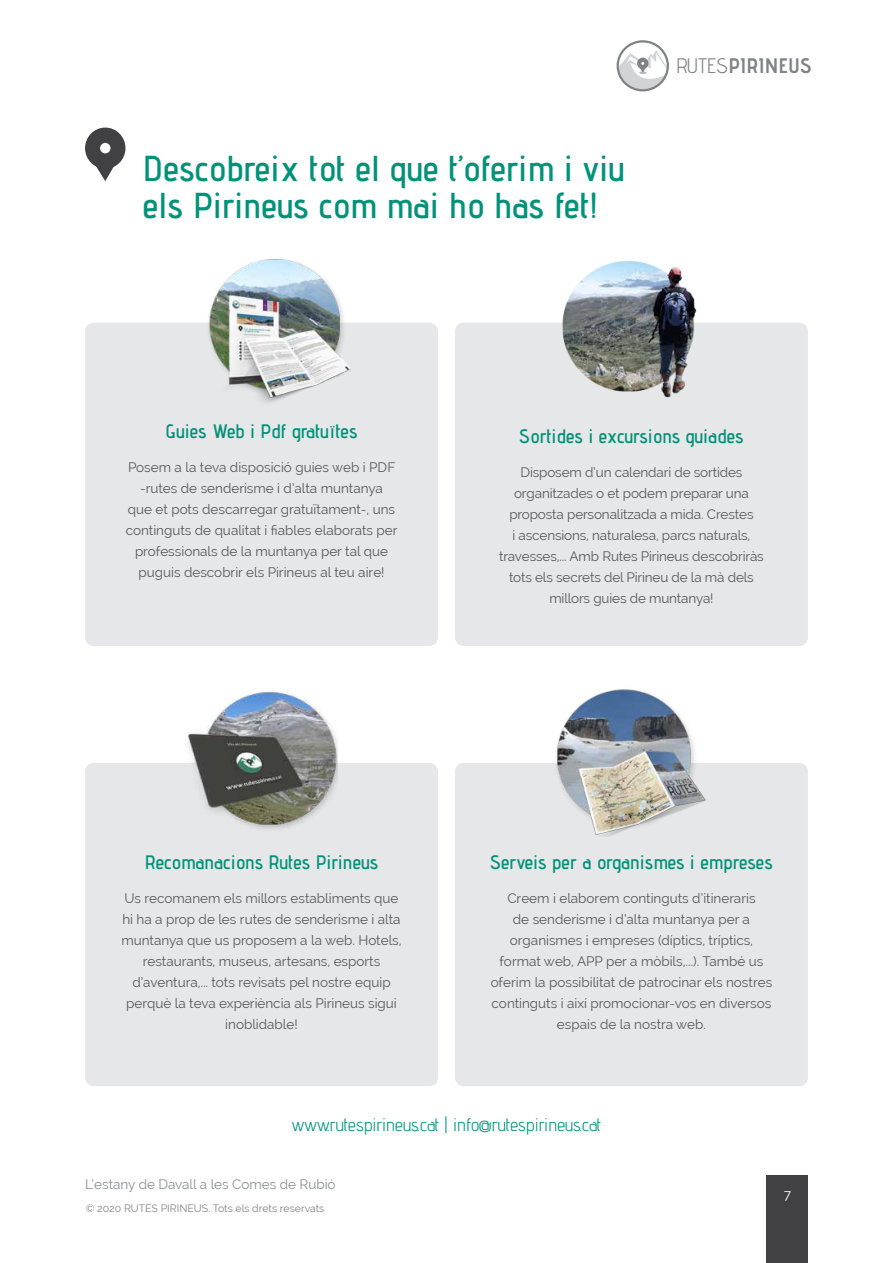
<style>
.page{position:relative;width:893px;height:1263px;background:#fff}
.page>*{position:absolute;margin:0;border:0;box-sizing:border-box;transform-origin:0 0}
.t1{font:600 36px/37.5px "Advent Pro";color:#009279}
.t2{font:700 21px "Advent Pro";color:#808285}
.t3{font:600 19.5px "Advent Pro";color:#009279}
.t4{font:18px "Advent Pro";color:#009279}
.t5{font:13.5px/21px "Raleway";color:#58595b;text-align:center}
.t6{font:13.5px "Raleway";color:#8b8e90}
.t7{font:13.5px "Raleway";color:#fff}
.t8{font:10.5px "Raleway";color:#808285}
.s1{font-weight:400}
</style>
<div class="page">
<svg style="left:85px;top:128px;width:40px;height:53px"></svg>
<div style="left:85px;top:323px;width:353px;height:323px;background:#e6e7e8;border-radius:9px"></div>
<div style="left:455px;top:323px;width:353px;height:323px;background:#e6e7e8;border-radius:9px"></div>
<div style="left:85px;top:763px;width:353px;height:323px;background:#e6e7e8;border-radius:9px"></div>
<img style="left:187px;top:692px;width:150px;height:137px">
<div style="left:455px;top:763px;width:353px;height:323px;background:#e6e7e8;border-radius:9px"></div>
<img style="left:556px;top:689px;width:150px;height:147px">
<img style="left:207px;top:259px;width:144px;height:144px">
<img style="left:562px;top:260px;width:135px;height:138px">
<div style="left:767px;top:1175px;width:41px;height:88px;background:#414042"></div>
<svg style="left:617px;top:40px;width:52px;height:52px"></svg>
<h1 class="t1" style="left:143px;top:149px;width:483px">Descobreix tot el que t’oferim i viu els Pirineus com mai ho has fet!</h1>
<h2 class="t2" style="left:676px;top:53px;width:137px"><span class="s1">RUTES</span>PIRINEUS</h2>
<h3 class="t3" style="left:166px;top:419px;width:193px">Guies Web i Pdf gratuïtes</h3>
<p class="t5" style="left:126px;top:456px;width:273px">Posem a la teva disposició guies web i PDF -rutes de senderisme i d’alta muntanya<br>que et pots descarregar gratuïtament-, uns continguts de qualitat i fiables elaborats per professionals de la muntanya per tal que puguis descobrir els Pirineus al teu aire!</p>
<h3 class="t3" style="left:519px;top:424px;width:226px">Sortides i excursions guiades</h3>
<p class="t5" style="left:499px;top:461px;width:266px">Disposem d’un calendari de sortides organitzades o et podem preparar una proposta personalitzada a mida. Crestes<br>i ascensions, naturalesa, parcs naturals, travesses,... Amb Rutes Pirineus descobriràs tots els secrets del Pirineu de la mà dels millors guies de muntanya!</p>
<h3 class="t3" style="left:145px;top:850px;width:235px">Recomanacions Rutes Pirineus</h3>
<p class="t5" style="left:121px;top:887px;width:282px">Us recomanem els millors establiments que hi ha a prop de les rutes de senderisme i alta muntanya que us proposem a la web. Hotels, restaurants, museus, artesans, esports d’aventura,... tots revisats pel nostre equip perquè la teva experiència als Pirineus sigui inoblidable!</p>
<h3 class="t3" style="left:490px;top:850px;width:284px">Serveis per a organismes i empreses</h3>
<p class="t5" style="left:491px;top:887px;width:283px">Creem i elaborem continguts d’itineraris<br>de senderisme i d’alta muntanya per a organismes i empreses (díptics, tríptics, format web, APP per a mòbils,...). També us oferim la possibilitat de patrocinar els nostres continguts i així promocionar-vos en diversos espais de la nostra web.</p>
<h3 class="t4" style="left:292px;top:1114px;width:311px">www.rutespirineus.cat | info@rutespirineus.cat</h3>
<p class="t6" style="left:85px;top:1176px;width:252px">L’estany de Davall a les Comes de Rubió</p>
<p class="t8" style="left:86px;top:1202px;width:240px">© 2020 RUTES PIRINEUS. Tots els drets reservats</p>
<p class="t7" style="left:784px;top:1186px;width:9px">7</p>
</div>
